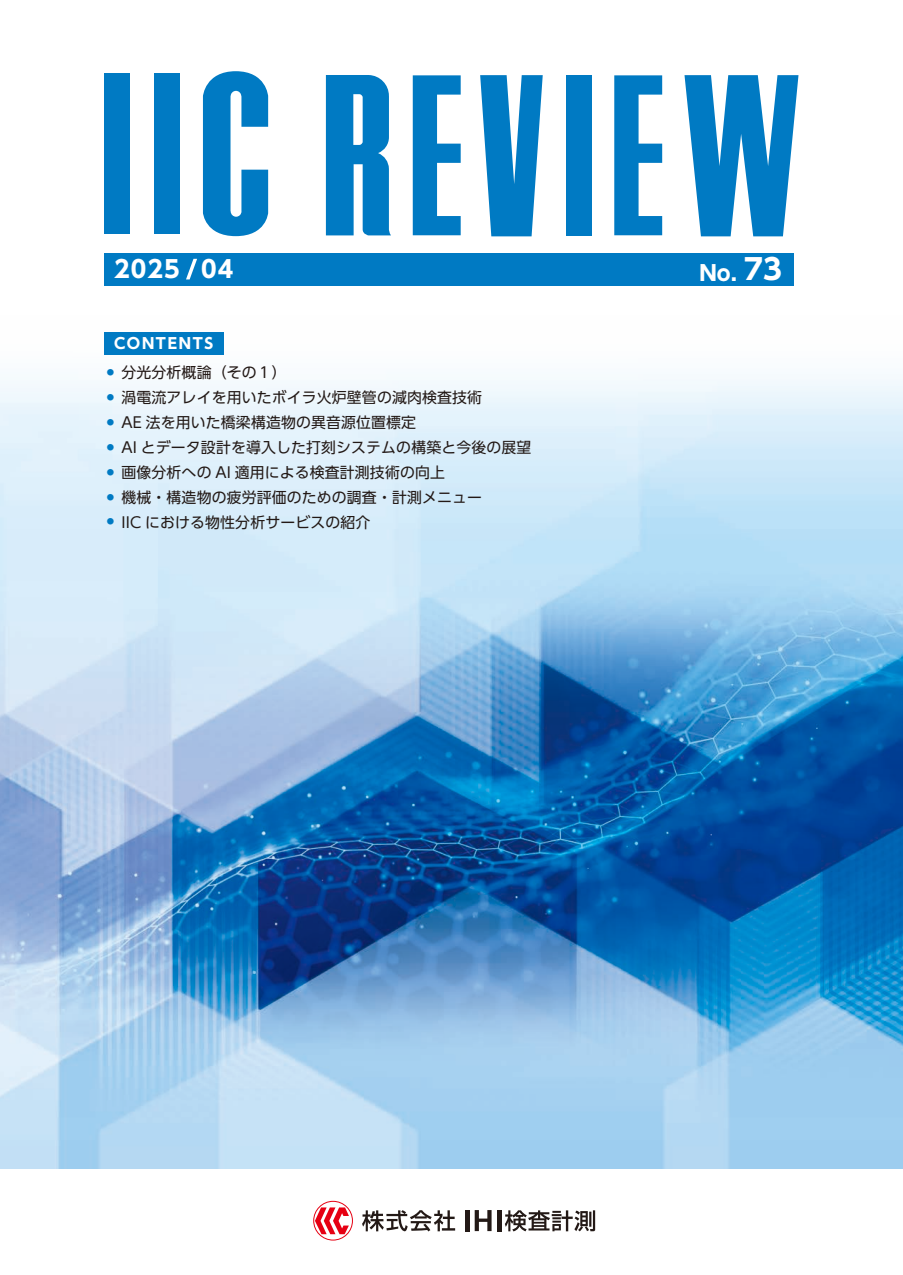
<style>
.page{position:relative;width:903px;height:1275px;background:#fff}
.page>*{position:absolute;margin:0;border:0;box-sizing:border-box;transform-origin:0 0}
.t1{font:700 23.62px "UD Shin Go Pro";letter-spacing:.05em;color:#fff}
.t2{font:700 21px "UD Shin Go Pro";color:#fff}
.t3{font:14.88px/25px "UD Shin Go Pro";letter-spacing:.01em;color:#231916}
.s1{font-size:28.53px}
.s2{font-weight:700;color:#fff}
</style>
<div class="page">
<img style="left:0;top:332px;width:903px;height:837px">
<svg style="left:315px;top:1207px;width:34px;height:27px"></svg>
<div style="left:313px;top:1201px;width:40px;height:39px;border:1px solid #e60013;border-radius:50%"></div>
<svg style="left:362px;top:1210px;width:93px;height:21px"></svg>
<hr style="left:465px;top:1210px;width:4px;height:21px;background:#231916">
<svg style="left:475px;top:1210px;width:16px;height:21px"></svg>
<hr style="left:497px;top:1210px;width:4px;height:21px;background:#231916">
<svg style="left:505px;top:1210px;width:90px;height:21px"></svg>
<div style="left:104px;top:332px;width:119px;height:23px;background:#007ac3"></div>
<div style="left:104px;top:253px;width:690px;height:32px;background:#007ac3"></div>
<svg style="left:186px;top:259px;width:11px;height:20px"></svg>
<div style="left:104px;top:73px;width:26px;height:161px;background:#007ac3"></div>
<div style="left:154px;top:73px;width:26px;height:161px;background:#007ac3"></div>
<svg style="left:203px;top:71px;width:65px;height:165px"></svg>
<svg style="left:326px;top:75px;width:65px;height:160px;background:#278ecc"></svg>
<svg style="left:413px;top:75px;width:48px;height:160px"></svg>
<svg style="left:614px;top:75px;width:48px;height:160px"></svg>
<svg style="left:480px;top:75px;width:63px;height:161px"></svg>
<svg style="left:684px;top:75px;width:114px;height:161px"></svg>
<div style="left:566px;top:75px;width:26px;height:161px;background:#007ac3"></div>
<h1 class="t1" style="left:114px;top:250px;width:121px">2025 04</h1>
<h2 class="t2" style="left:699px;top:256px;width:84px">No. <span class="s1">73</span></h2>
<p class="t3" style="left:107px;top:328px;width:181px;line-height:29.2px;text-indent:7px"><span class="s2">CONTENTS<br></span><sup>⁃</sup> 分光分析概論（その１）</p>
<p class="t3" style="left:107px;top:385px;width:426px"><sup>⁃</sup> 渦電流アレイを用いたボイラ火炉壁管の減肉検査技術<br><sup>⁃</sup> AE 法を用いた橋梁構造物の異音源位置標定<br><sup>⁃</sup> AI とデータ設計を導入した打刻システムの構築と今後の展望<sup>⁃</sup> 画像分析への AI 適用による検査計測技術の向上<br><sup>⁃</sup> 機械・構造物の疲労評価のための調査・計測メニュー<br><sup>⁃</sup> IIC における物性分析サービスの紹介</p>
</div>
